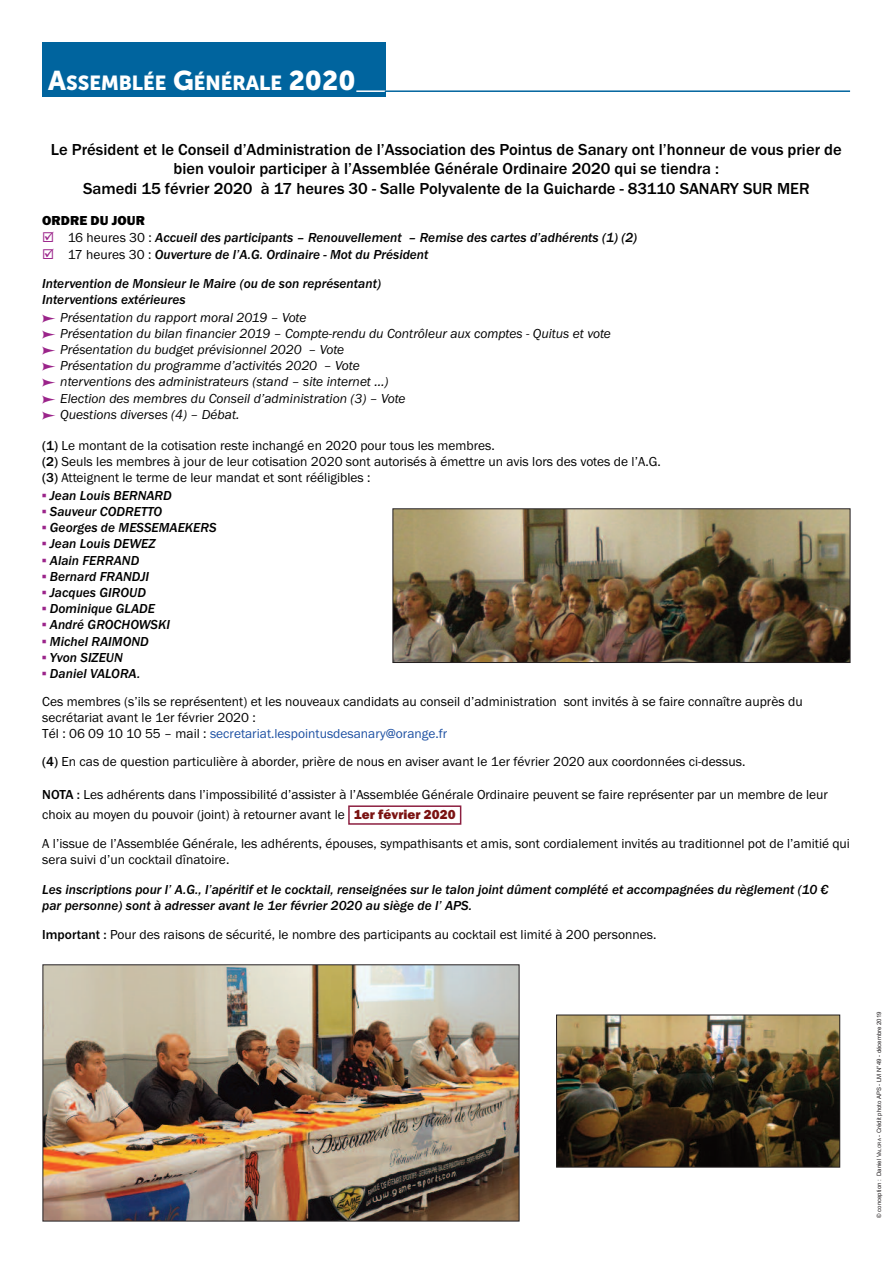
<style>
.page{position:relative;width:893px;height:1263px;background:#fff}
.page>*{position:absolute;margin:0;border:0;box-sizing:border-box;transform-origin:0 0}
.t1{font:20.25px "Museo Sans Cyrl 900";color:#fff}
.t2{font:500 16.5px/19.8px "Franklin Gothic";color:#000;text-align:center}
.t3{font:13.5px/16.2px "Franklin Gothic";color:#000}
.t4{font:italic 500 13.5px/16.2px "Franklin Gothic";color:#000}
.t5{font:italic 13.5px/16.2px "Franklin Gothic";color:#000}
.t6{font:800 13.5px "Franklin Gothic";color:#000}
.t7{font:6px "Arial";color:#231f20}
.s1{font-size:27px}
.s2{color:#9b248a}
.s3{font-weight:400;font-style:normal}
.s4{font-weight:500}
.s5{color:#1e51a3}
.s6{font-weight:800;color:#7a1211}
.s7{font-size:4.5px}
</style>
<div class="page">
<div style="left:348px;top:805px;width:113px;height:20px;border:2px solid #8c1f40"></div>
<div style="left:42px;top:43px;width:344px;height:54px;background:#00649e"></div>
<hr style="left:356px;top:90px;width:36px;height:2px;background:#fff">
<hr style="left:385px;top:90px;width:465px;height:2px;background:#00649e">
<img style="left:45px;top:966px;width:472px;height:253px">
<div style="left:43px;top:964px;width:476px;height:257px;border:1px solid #231f20"></div>
<img style="left:394px;top:510px;width:454px;height:151px">
<div style="left:392px;top:508px;width:458px;height:155px;border:1px solid #231f20"></div>
<img style="left:558px;top:1017px;width:280px;height:148px">
<div style="left:556px;top:1015px;width:284px;height:152px;border:1px solid #231f20"></div>
<h1 class="t1" style="left:48px;top:76px;width:309px"><span class="s1">A</span>SSEMBLÉE <span class="s1">G</span>ÉNÉRALE <span class="s1">2020</span></h1>
<p class="t2" style="left:51px;top:139px;width:792px">Le Président et le Conseil d’Administration de l’Association des Pointus de Sanary ont l’honneur de vous prier de bien vouloir participer à l’Assemblée Générale Ordinaire 2020 qui se tiendra :<br>Samedi 15 février 2020 à 17 heures 30 - Salle Polyvalente de la Guicharde - 83110 SANARY SUR MER</p>
<p class="t6" style="left:42px;top:213px;width:104px">ORDRE DU JOUR</p>
<p class="t4" style="left:42px;top:230px;width:596px"><span class="s2">☑</span> <span class="s3">16 heures 30 :</span> Accueil des participants – Renouvellement – Remise des cartes d’adhérents (1) (2)</p>
<p class="t4" style="left:42px;top:239px;width:388px;line-height:29.4px"><span class="s2">☑</span> <span class="s3">17 heures 30 :</span> Ouverture de l’A.G. Ordinaire - Mot du Président<br>Intervention de Monsieur le Maire (ou de son représentant)</p>
<p class="t4" style="left:42px;top:291px;width:145px">Interventions extérieures</p>
<p class="t5" style="left:60px;top:309px;width:552px">Présentation du rapport moral 2019 – Vote<br>Présentation du bilan financier 2019 – Compte-rendu du Contrôleur aux comptes - Quitus et vote Présentation du budget prévisionnel 2020 – Vote<br>Présentation du programme d’activités 2020 – Vote<br>nterventions des administrateurs (stand – site internet …)<br>Election des membres du Conseil d’administration (3) – Vote<br>Questions diverses (4) – Débat.</p>
<p class="t3" style="left:42px;top:437px;width:620px"><span class="s4">(1)</span> Le montant de la cotisation reste inchangé en 2020 pour tous les membres.<br><span class="s4">(2)</span> Seuls les membres à jour de leur cotisation 2020 sont autorisés à émettre un avis lors des votes de l’A.G. <span class="s4">(3)</span> Atteignent le terme de leur mandat et sont rééligibles :</p>
<p class="t4" style="left:50px;top:487px;width:168px">Jean Louis BERNARD<br>Sauveur CODRETTO<br>Georges de MESSEMAEKERS<br>Jean Louis DEWEZ<br>Alain FERRAND<br>Bernard FRANDJI<br>Jacques GIROUD<br>Dominique GLADE<br>André GROCHOWSKI<br>Michel RAIMOND<br>Yvon SIZEUN<br>Daniel VALORA.</p>
<p class="t3" style="left:42px;top:693px;width:762px">Ces membres (s’ils se représentent) et les nouveaux candidats au conseil d’administration sont invités à se faire connaître auprès du secrétariat avant le 1er février 2020 :<br>Tél : 06 09 10 10 55 – mail : <span class="s5">secretariat.lespointusdesanary@orange.fr</span></p>
<p class="t3" style="left:42px;top:753px;width:705px"><span class="s4">(4)</span> En cas de question particulière à aborder, prière de nous en aviser avant le 1er février 2020 aux coordonnées ci-dessus.</p>
<p class="t3" style="left:42px;top:784px;width:787px;line-height:19.8px"><span class="s4">NOTA :</span> Les adhérents dans l’impossibilité d’assister à l’Assemblée Générale Ordinaire peuvent se faire représenter par un membre de leur choix au moyen du pouvoir (joint) à retourner avant le <span class="s6">1er février 2020</span></p>
<p class="t3" style="left:42px;top:835px;width:809px">A l’issue de l’Assemblée Générale, les adhérents, épouses, sympathisants et amis, sont cordialement invités au traditionnel pot de l’amitié qui sera suivi d’un cocktail dînatoire.</p>
<p class="t4" style="left:42px;top:881px;width:788px">Les inscriptions pour l’ A.G., l’apéritif et le cocktail, renseignées sur le talon joint dûment complété et accompagnées du règlement (10 € par personne) sont à adresser avant le 1er février 2020 au siège de l’ APS.</p>
<p class="t3" style="left:42px;top:926px;width:616px"><span class="s4">Important :</span> Pour des raisons de sécurité, le nombre des participants au cocktail est limité à 200 personnes.</p>
<p class="t7" style="left:876px;top:1218px;width:208px;rotate:-90deg">© conception : Daniel V<span class="s7">ALORA</span> - Crédit photo APS - LM N°49 - décembre 2019</p>
</div>
